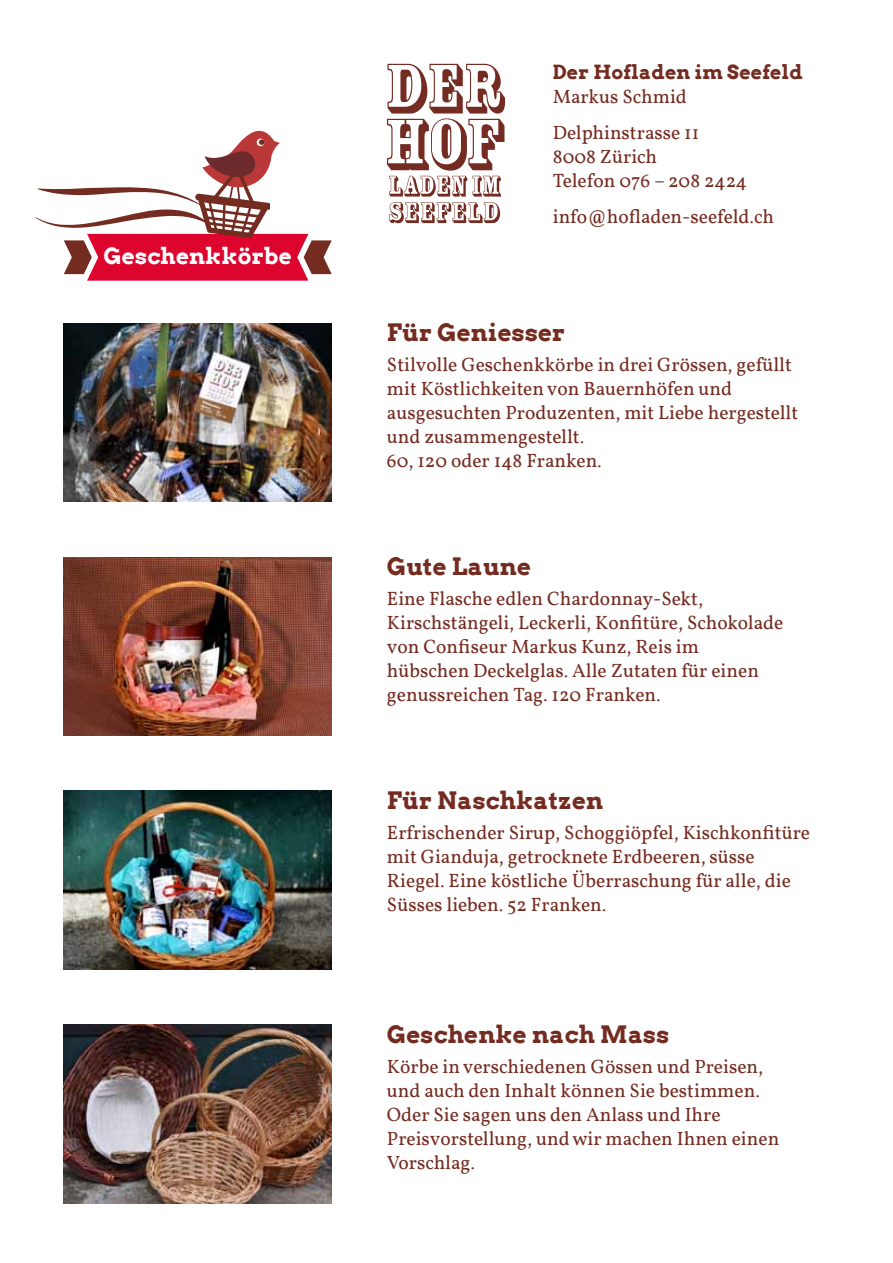
<style>
.page{position:relative;width:893px;height:1263px;background:#fff}
.page>*{position:absolute;margin:0;border:0;box-sizing:border-box;transform-origin:0 0}
.t1{font:700 24px "Arvo";letter-spacing:.01em;color:#742b20}
.t2{font:700 22.5px "Arvo";letter-spacing:.01em;color:#fff}
.t3{font:19.5px/24px "Vollkorn";color:#742b20}
.t4{font:700 19.5px "Arvo";letter-spacing:.01em;color:#742b20}
</style>
<div class="page">
<svg style="left:387px;top:64px;width:118px;height:159px"></svg>
<img style="left:64px;top:323px;width:268px;height:179px">
<img style="left:64px;top:557px;width:268px;height:179px">
<img style="left:64px;top:791px;width:268px;height:178px">
<img style="left:64px;top:1025px;width:268px;height:178px">
<svg style="left:35px;top:130px;width:297px;height:151px"></svg>
<p class="t2" style="left:104px;top:242px;width:190px">Geschenkkörbe</p>
<p class="t4" style="left:553px;top:59px;width:251px">Der Hofladen im Seefeld</p>
<p class="t3" style="left:553px;top:78px;width:148px;line-height:36px">Markus Schmid<br>Delphinstrasse 11</p>
<p class="t3" style="left:553px;top:144px;width:196px">8008 Zürich<br>Telefon 076 – 208 2424</p>
<p class="t3" style="left:553px;top:204px;width:223px">info@hofladen-seefeld.ch</p>
<p class="t1" style="left:387px;top:318px;width:180px">Für Geniesser</p>
<p class="t3" style="left:387px;top:353px;width:413px">Stilvolle Geschenkkörbe in drei Grössen, gefüllt mit Köstlichkeiten von Bauernhöfen und ausgesuchten Produzenten, mit Liebe hergestellt und zusammengestellt.<br>60, 120 oder 148 Franken.</p>
<p class="t1" style="left:387px;top:552px;width:146px">Gute Laune</p>
<p class="t3" style="left:387px;top:587px;width:398px">Eine Flasche edlen Chardonnay-Sekt, Kirschstängeli, Leckerli, Konfitüre, Schokolade von Confiseur Markus Kunz, Reis im hübschen Deckelglas. Alle Zutaten für einen genussreichen Tag. 120 Franken.</p>
<p class="t1" style="left:387px;top:785px;width:218px">Für Naschkatzen</p>
<p class="t3" style="left:387px;top:821px;width:425px">Erfrischender Sirup, Schoggiöpfel, Kischkonfitüre mit Gianduja, getrocknete Erdbeeren, süsse Riegel. Eine köstliche Überraschung für alle, die Süsses lieben. 52 Franken.</p>
<p class="t1" style="left:387px;top:1019px;width:284px">Geschenke nach Mass</p>
<p class="t3" style="left:387px;top:1054px;width:394px">Körbe in verschiedenen Gössen und Preisen, und auch den Inhalt können Sie bestimmen.<br>Oder Sie sagen uns den Anlass und Ihre Preisvorstellung, und wir machen Ihnen einen Vorschlag.</p>
</div>
